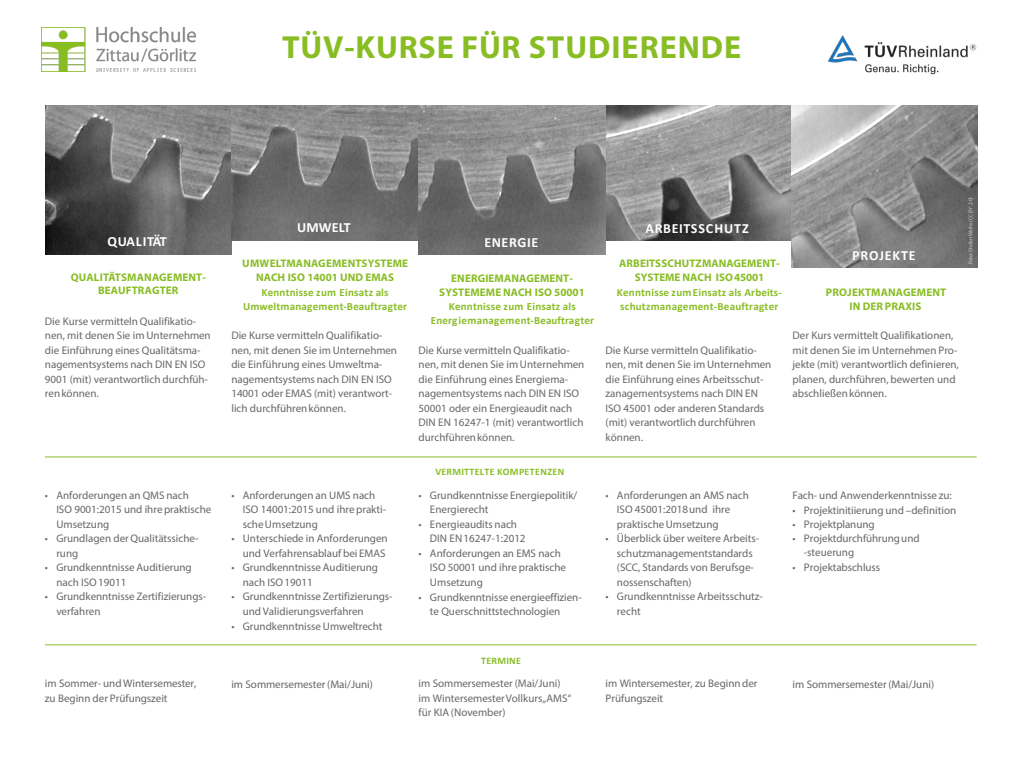
<style>
.page{position:relative;width:1024px;height:768px;background:#fff}
.page>*{position:absolute;margin:0;border:0;box-sizing:border-box;transform-origin:0 0}
.t1{font:700 32px "Myriad Pro";letter-spacing:.03em;color:#89bd24}
.t2{font:700 14px "Calibri";letter-spacing:.045em;color:#fff}
.t3{font:11px/14.5px "Myriad Pro";color:#666}
.t4{font:700 11px/14.5px "Myriad Pro";letter-spacing:.01em;color:#89bd24;text-align:center}
.t5{font:700 11px/14.5px "Calibri";letter-spacing:.02em;color:#89bd24;text-align:center}
.t6{font:700 10px "Calibri";letter-spacing:.03em;color:#89bd24}
.t7{font:5.5px "Myriad Pro";letter-spacing:-.005em;color:#cdcdcd}
</style>
<div class="page">
<img style="left:828px;top:35px;width:149px;height:39px">
<img style="left:45px;top:105px;width:187px;height:150px">
<img style="left:232px;top:105px;width:187px;height:136px">
<img style="left:605px;top:105px;width:186px;height:136px">
<img style="left:419px;top:105px;width:186px;height:150px">
<img style="left:791px;top:105px;width:186px;height:163px">
<hr style="left:45px;top:456px;width:932px;height:1px;background:#89bd24">
<hr style="left:45px;top:644px;width:932px;height:1px;background:#89bd24">
<img style="left:42px;top:28px;width:154px;height:44px">
<h1 class="t1" style="left:282px;top:26px;width:461px">TÜV-KURSE FÜR STUDIERENDE</h1>
<p class="t2" style="left:108px;top:232px;width:61px">QUALITÄT</p>
<p class="t4" style="left:71px;top:270px;width:137px;line-height:13.1px">QUALITÄTSMANAGEMENT-<br>BEAUFTRAGTER</p>
<p class="t3" style="left:45px;top:314px;width:167px">Die Kurse vermitteln Qualifikatio&shy;nen, mit denen Sie im Unternehmen die Einführung eines Qualitätsma&shy;nagementsystems nach DIN EN ISO<br>9001 (mit) verantwortlich durchfüh&shy;renkönnen.</p>
<p class="t3" style="left:45px;top:488px;width:145px">• Anforderungen an QMS nach</p>
<p class="t3" style="left:56px;top:502px;width:157px">ISO 9001:2015 und ihrepraktische<br>Umsetzung</p>
<p class="t3" style="left:56px;top:531px;width:144px;text-indent:-11px">• Grundlagen derQualitätssiche&shy;rung</p>
<p class="t3" style="left:56px;top:560px;width:137px;text-indent:-11px">• Grundkenntnisse Auditierung nach ISO19011</p>
<p class="t3" style="left:56px;top:589px;width:151px;text-indent:-11px">• Grundkenntnisse Zertifizierungs&shy;verfahren</p>
<p class="t3" style="left:45px;top:676px;width:153px">im Sommer- und Wintersemester, zu Beginn der Prüfungszeit</p>
<p class="t2" style="left:297px;top:217px;width:55px">UMWELT</p>
<p class="t4" style="left:242px;top:255px;width:167px">UMWELTMANAGEMENTSYSTEME<br>NACH ISO 14001 UND EMAS</p>
<p class="t5" style="left:243px;top:285px;width:165px">Kenntnisse zum Einsatz als<br>Umweltmanagement-Beauftragter</p>
<p class="t3" style="left:231px;top:328px;width:167px">Die Kurse vermitteln Qualifikatio&shy;nen, mit denen Sie im Unternehmen die Einführung eines Umweltma&shy;nagementsystems nach DIN EN ISO<br>14001 oder EMAS (mit) verantwort&shy;lich durchführenkönnen.</p>
<p class="t2" style="left:484px;top:232px;width:55px">ENERGIE</p>
<p class="t4" style="left:451px;top:271px;width:123px">ENERGIEMANAGEMENT-</p>
<p class="t4" style="left:439px;top:285px;width:147px">SYSTEMEME NACH ISO 50001</p>
<p class="t5" style="left:431px;top:299px;width:165px">Kenntnisse zum Einsatz als<br>Energiemanagement-Beauftragter</p>
<p class="t3" style="left:419px;top:342px;width:167px">Die Kurse vermitteln Qualifikatio&shy;nen, mit denen Sie im Unternehmen die Einführung eines Energiema&shy;nagementsystems nach DIN EN ISO<br>50001 oder ein Energieaudit nach<br>DIN EN 16247-1 (mit) verantwortlich durchführenkönnen.</p>
<p class="t3" style="left:243px;top:487px;width:145px;text-indent:-11px">• Anforderungen an UMS nach<br>ISO 14001:2015 und ihreprakti&shy;sche Umsetzung</p>
<p class="t3" style="left:231px;top:531px;width:158px;text-align:right">• Unterschiede in Anforderungen und Verfahrensablauf bei EMAS</p>
<p class="t3" style="left:243px;top:560px;width:137px;text-indent:-11px">• Grundkenntnisse Auditierung nach ISO19011</p>
<p class="t3" style="left:243px;top:589px;width:151px;text-indent:-11px">• Grundkenntnisse Zertifizierungs&shy;und Validierungsverfahren</p>
<p class="t3" style="left:231px;top:619px;width:153px">• Grundkenntnisse Umweltrecht</p>
<p class="t3" style="left:231px;top:677px;width:143px">im Sommersemester(Mai/Juni)</p>
<p class="t6" style="left:435px;top:465px;width:131px">VERMITTELTE KOMPETENZEN</p>
<p class="t3" style="left:430px;top:488px;width:149px;text-indent:-11px">• Grundkenntnisse Energiepolitik/<br>Energierecht</p>
<p class="t3" style="left:430px;top:517px;width:97px;text-indent:-11px">• Energieaudits nach<br>DIN EN16247-1:2012</p>
<p class="t3" style="left:430px;top:546px;width:138px;text-indent:-11px">• Anforderungen an EMS nach<br>ISO 50001 und ihre praktische<br>Umsetzung</p>
<p class="t3" style="left:430px;top:589px;width:153px;text-indent:-11px">• Grundkenntnisse energieeffizien&shy;te Querschnittstechnologien</p>
<p class="t6" style="left:481px;top:653px;width:41px">TERMINE</p>
<p class="t3" style="left:419px;top:676px;width:154px">im Sommersemester (Mai/Juni) im WintersemesterVollkurs„AMS“ für KIA(November)</p>
<p class="t2" style="left:646px;top:218px;width:105px">ARBEITSSCHUTZ</p>
<p class="t4" style="left:619px;top:255px;width:162px">ARBEITSSCHUTZMANAGEMENT-<br>SYSTEME NACH ISO45001</p>
<p class="t5" style="left:617px;top:285px;width:166px;text-align:left">Kenntnisse zumEinsatz als Arbeits&shy;schutzmanagement-Beauftragter</p>
<p class="t3" style="left:606px;top:342px;width:167px">Die Kurse vermitteln Qualifikatio&shy;nen, mit denen Sie im Unternehmen die Einführung eines Arbeitsschut&shy;zanagementsystems nach DIN EN<br>ISO 45001 oder anderen Standards (mit) verantwortlich durchführen können.</p>
<p class="t2" style="left:852px;top:246px;width:65px">PROJEKTE</p>
<p class="t4" style="left:826px;top:284px;width:122px">PROJEKTMANAGEMENT<br>IN DER PRAXIS</p>
<p class="t3" style="left:793px;top:328px;width:168px">Der Kurs vermittelt Qualifikationen, mit denen Sie im Unternehmen Pro&shy;jekte (mit) verantwortlich definieren, planen, durchführen, bewerten und abschließenkönnen.</p>
<p class="t7" style="left:967px;top:264px;width:69px;rotate:-90deg">Foto: Stefan Weihs(CC BY 2.0)</p>
<p class="t3" style="left:617px;top:487px;width:134px;text-indent:-11px">• Anforderungen an AMS nach<br>ISO 45001:2018und ihre praktische Umsetzung</p>
<p class="t3" style="left:617px;top:531px;width:144px;text-indent:-11px">• Überblick über weitere Arbeits&shy;schutzmanagementstandards (SCC, Standards von Berufsge&shy;nossenschaften)</p>
<p class="t3" style="left:617px;top:589px;width:147px;text-indent:-11px">• Grundkenntnisse Arbeitsschutz&shy;recht</p>
<p class="t3" style="left:793px;top:488px;width:161px">Fach- und Anwenderkenntnisse zu:</p>
<p class="t3" style="left:793px;top:503px;width:165px">• Projektinitiierung und –definition</p>
<p class="t3" style="left:793px;top:517px;width:84px">• Projektplanung</p>
<p class="t3" style="left:793px;top:531px;width:129px">• Projektdurchführung und</p>
<p class="t3" style="left:804px;top:545px;width:52px">-steuerung</p>
<p class="t3" style="left:793px;top:559px;width:89px">• Projektabschluss</p>
<p class="t3" style="left:606px;top:676px;width:153px">im Wintersemester, zu Beginnder<br>Prüfungszeit</p>
<p class="t3" style="left:793px;top:677px;width:143px">im Sommersemester(Mai/Juni)</p>
</div>
